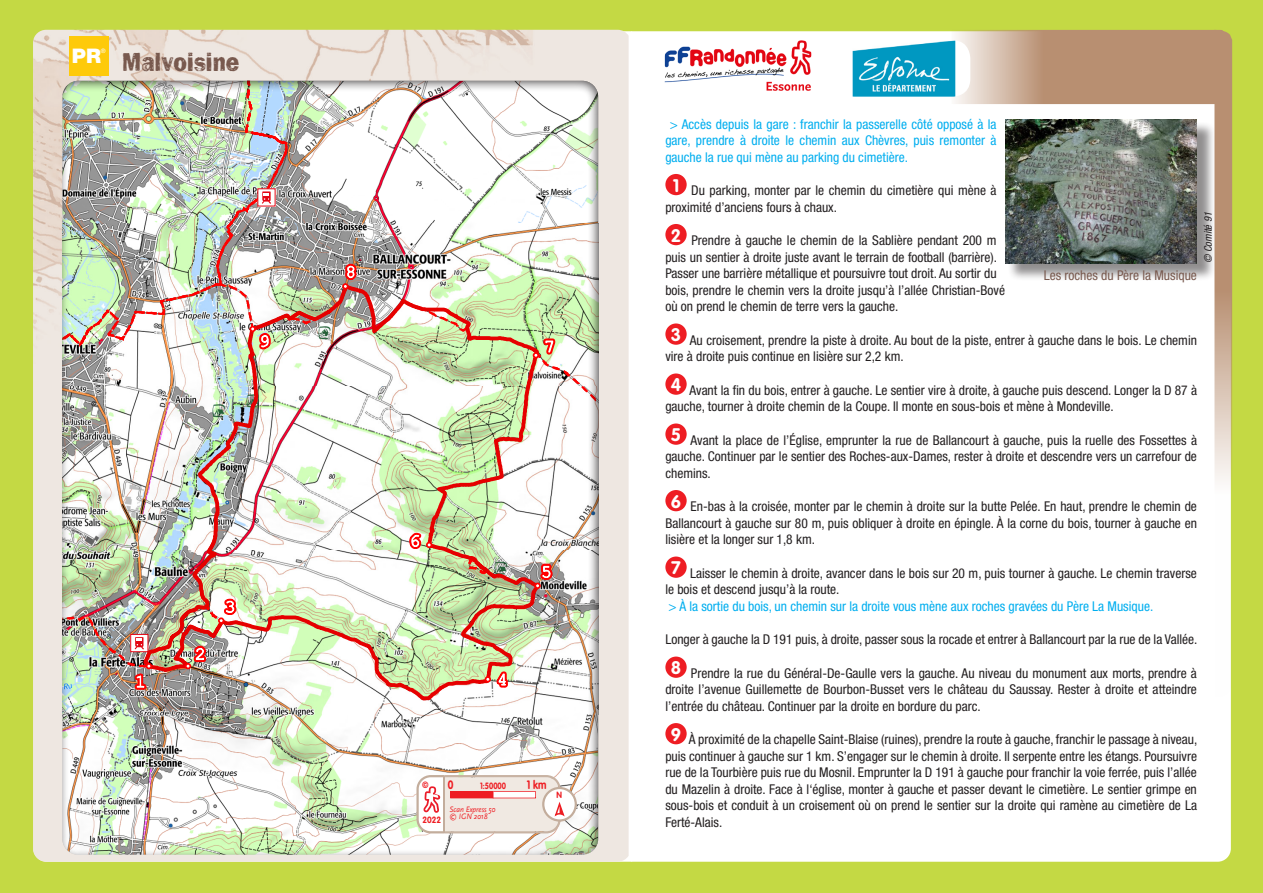
<style>
.page{position:relative;width:1263px;height:893px;background:#fff}
.page>*{position:absolute;margin:0;border:0;box-sizing:border-box;transform-origin:0 0}
.t1{font:27px "Frankie OTF";color:#78594e;scale:.83 1}
.t2{font:900 20.1px "Helvetica Neue LT Std";color:#fff}
.t3{font:condensed 13.5px/16.5px "Helvetica Neue LT Std";color:#231f20}
.t4{font:condensed 13.5px/16.5px "Helvetica Neue LT Std";color:#00aeef;text-align:justify}
.t5{font:condensed 13.5px "Helvetica Neue LT Std";color:#78594e}
.t6{font:700 12px "VAG Rounded Std";color:#ee1d23;scale:.82 1}
.t7{font:italic condensed 10.5px "Helvetica Neue LT Std";color:#231f20}
.t8{font:700 9px "VAG Rounded Std";color:#ee1d23;scale:.82 1}
.t9{font:700 9px "VAG Rounded Std";color:#ee1d23;scale:.9 1}
.t10{font:italic 8.25px/6.9px "Scala Sans";color:#ee1d23;scale:.9 1}
.t11{font:6.15px "Helvetica Neue LT Std";color:#fff}
</style>
<div class="page">
<div style="left:0;top:0;width:631px;height:893px;background:#c4d944"></div>
<div style="left:631px;top:0;width:632px;height:893px;background:#c4d944"></div>
<div style="left:632px;top:31px;width:599px;height:831px;background:#fff"></div>
<svg style="left:951px;top:30px;width:281px;height:667px;background:#f4eee9"></svg>
<img style="left:33px;top:30px;width:596px;height:832px">
<div style="left:665px;top:174px;width:22px;height:21px;background:#ee1d23;border-radius:50%"></div>
<div style="left:665px;top:224px;width:22px;height:21px;background:#ee1d23;border-radius:50%"></div>
<div style="left:665px;top:323px;width:22px;height:22px;background:#ee1d23;border-radius:50%"></div>
<div style="left:665px;top:373px;width:22px;height:22px;background:#ee1d23;border-radius:50%"></div>
<div style="left:665px;top:423px;width:22px;height:22px;background:#ee1d23;border-radius:50%"></div>
<div style="left:665px;top:490px;width:22px;height:21px;background:#ee1d23;border-radius:50%"></div>
<div style="left:665px;top:556px;width:22px;height:22px;background:#ee1d23;border-radius:50%"></div>
<div style="left:665px;top:657px;width:22px;height:21px;background:#ee1d23;border-radius:50%"></div>
<div style="left:665px;top:723px;width:22px;height:21px;background:#ee1d23;border-radius:50%"></div>
<div style="left:69px;top:36px;width:39px;height:39px;background:#feca0a"></div>
<div style="left:62px;top:80px;width:537px;height:775px;background:#231f20;opacity:.75"></div>
<svg style="left:416px;top:775px;width:161px;height:58px;background:#eedad4"></svg>
<div style="left:1007px;top:121px;width:209px;height:161px;background:#231f20;opacity:.5"></div>
<img style="left:1005px;top:119px;width:192px;height:144px">
<svg style="left:653px;top:40px;width:170px;height:57px"></svg>
<img style="left:665px;top:40px;width:146px;height:57px">
<div style="left:838px;top:40px;width:132px;height:57px;background:#fff;border-radius:18px"></div>
<img style="left:853px;top:40px;width:102px;height:57px">
<h2 class="t2" style="left:72px;top:44px;width:31px">PR</h2>
<p class="t11" style="left:101px;top:47px;width:6px">®</p>
<h1 class="t1" style="left:122px;top:46px;width:142px">Malvoisine</h1>
<p class="t9" style="left:422px;top:779px;width:9px">©</p>
<p class="t6" style="left:448px;top:777px;width:8px">0</p>
<p class="t8" style="left:480px;top:780px;width:33px">1:50000</p>
<p class="t6" style="left:527px;top:777px;width:25px">1 km</p>
<p class="t9" style="left:422px;top:815px;width:22px">2022</p>
<p class="t10" style="left:450px;top:806px;width:53px">Scan Express 50 © IGN 2018</p>
<p class="t9" style="left:557px;top:790px;width:8px">N</p>
<p class="t4" style="left:665px;top:116px;width:333px;text-indent:4px">&gt; Accès depuis la gare : franchir la passerelle côté opposé à la gare, prendre à droite le chemin aux Chèvres, puis remonter à gauche la rue qui mène au parking du cimetière.</p>
<p class="t3" style="left:665px;top:182px;width:333px;text-indent:7px"><sup>1</sup> Du parking, monter par le chemin du cimetière qui mène à proximité d’anciens fours à chaux.</p>
<p class="t3" style="left:665px;top:232px;width:341px;text-indent:5px"><sup>2</sup> Prendre à gauche le chemin de la Sablière pendant 200 m puis un sentier à droite juste avant le terrain de football (barrière).<br>Passer une barrière métallique et poursuivre tout droit. Au sortir du bois, prendre le chemin vers la droite jusqu’à l’allée Christian-Bové où on prend le chemin de terre vers la gauche.</p>
<p class="t3" style="left:665px;top:332px;width:533px;text-indent:5px"><sup>3</sup> Au croisement, prendre la piste à droite. Au bout de la piste, entrer à gauche dans le bois. Le chemin vire à droite puis continue en lisière sur 2,2 km.</p>
<p class="t3" style="left:665px;top:382px;width:533px;text-indent:5px"><sup>4</sup> Avant la fin du bois, entrer à gauche. Le sentier vire à droite, à gauche puis descend. Longer la D 87 à gauche, tourner à droite chemin de la Coupe. Il monte en sous-bois et mène à Mondeville.</p>
<p class="t3" style="left:665px;top:432px;width:533px;text-align:justify;text-indent:5px"><sup>5</sup> Avant la place de l’Église, emprunter la rue de Ballancourt à gauche, puis la ruelle des Fossettes à gauche. Continuer par le sentier des Roches-aux-Dames, rester à droite et descendre vers un carrefour de chemins.</p>
<p class="t3" style="left:665px;top:498px;width:533px;text-align:justify;text-indent:5px"><sup>6</sup> En-bas à la croisée, monter par le chemin à droite sur la butte Pelée. En haut, prendre le chemin de Ballancourt à gauche sur 80 m, puis obliquer à droite en épingle. À la corne du bois, tourner à gauche en lisière et la longer sur 1,8 km.</p>
<p class="t3" style="left:665px;top:565px;width:533px;text-indent:6px"><sup>7</sup> Laisser le chemin à droite, avancer dans le bois sur 20 m, puis tourner à gauche. Le chemin traverse le bois et descend jusqu’à la route.</p>
<p class="t4" style="left:669px;top:598px;width:486px">&gt; À la sortie du bois, un chemin sur la droite vous mène aux roches gravées du Père La Musique.</p>
<p class="t3" style="left:665px;top:631px;width:534px">Longer à gauche la D 191 puis, à droite, passer sous la rocade et entrer à Ballancourt par la rue de la Vallée.</p>
<p class="t3" style="left:665px;top:665px;width:533px;text-align:justify;text-indent:5px"><sup>8</sup> Prendre la rue du Général-De-Gaulle vers la gauche. Au niveau du monument aux morts, prendre à droite l’avenue Guillemette de Bourbon-Busset vers le château du Saussay. Rester à droite et atteindre l’entrée du château. Continuer par la droite en bordure du parc.</p>
<p class="t3" style="left:665px;top:731px;width:533px;text-align:justify;text-indent:5px"><sup>9</sup> À proximité de la chapelle Saint-Blaise (ruines), prendre la route à gauche, franchir le passage à niveau, puis continuer à gauche sur 1 km. S’engager sur le chemin à droite. Il serpente entre les étangs. Poursuivre rue de la Tourbière puis rue du Mosnil. Emprunter la D 191 à gauche pour franchir la voie ferrée, puis l’allée du Mazelin à droite. Face à l‘église, monter à gauche et passer devant le cimetière. Le sentier grimpe en sous-bois et conduit à un croisement où on prend le sentier sur la droite qui ramène au cimetière de La Ferté-Alais.</p>
<p class="t7" style="left:1202px;top:263px;width:52px;rotate:-90deg">© Comité 91</p>
<p class="t5" style="left:1044px;top:268px;width:155px">Les roches du Père la Musique</p>
</div>
